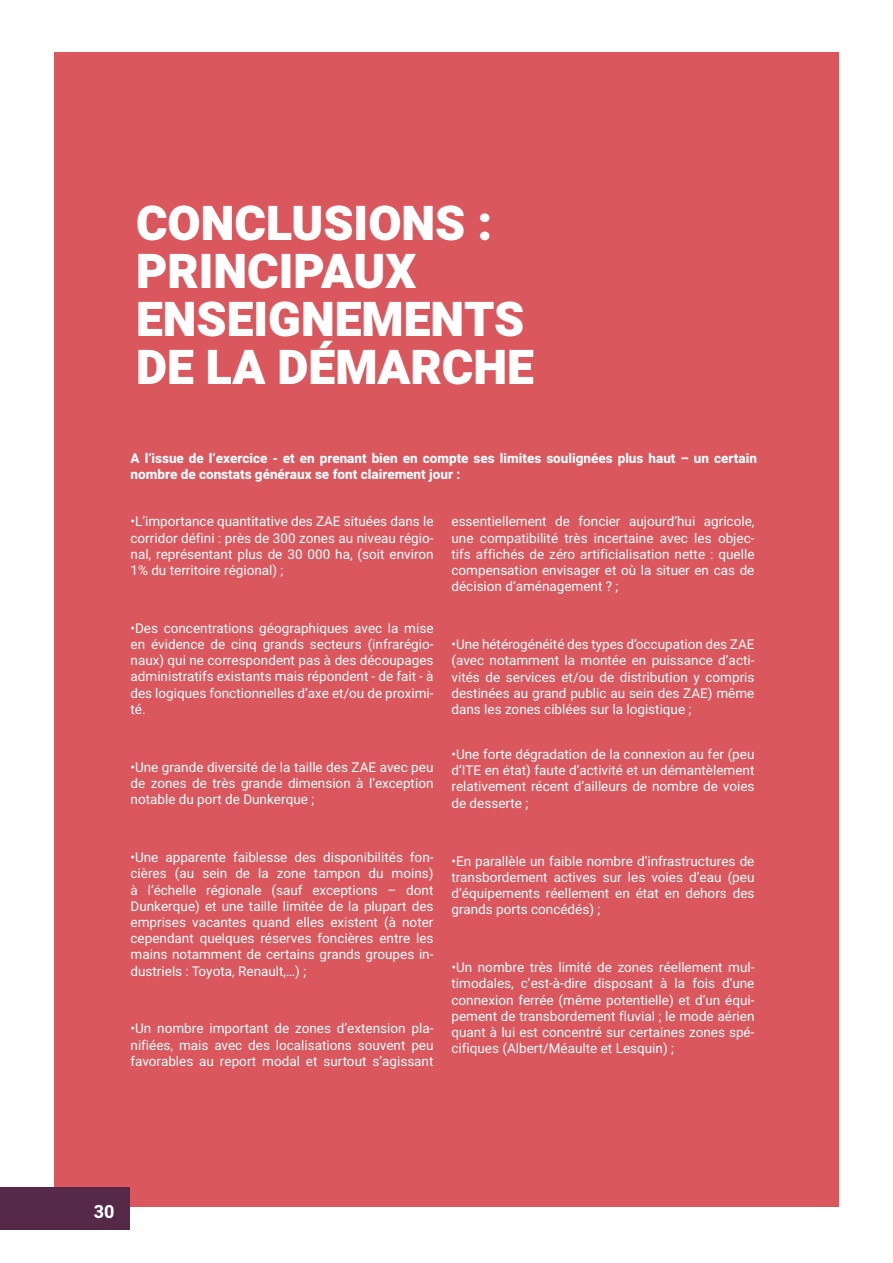
<style>
.page{position:relative;width:893px;height:1263px;background:#fff}
.page>*{position:absolute;margin:0;border:0;box-sizing:border-box;transform-origin:0 0}
.t1{font:900 48px/48px "Heebo";color:#fff}
.t2{font:700 18px "Heebo";color:#fff}
.t3{font:13.5px/16.2px "Heebo";color:#fff;text-align:justify}
.t4{font:800 13.5px/16.2px "Heebo";color:#fff}
</style>
<div class="page">
<div style="left:54px;top:52px;width:785px;height:1155px;background:#da575d"></div>
<div style="left:0;top:1187px;width:129px;height:42px;background:#562948"></div>
<h1 class="t1" style="left:136px;top:201px;width:399px">CONCLUSIONS :<br>PRINCIPAUX<br>ENSEIGNEMENTS<br>DE LA DÉMARCHE</h1>
<p class="t4" style="left:131px;top:450px;width:628px">A l’issue de l’exercice - et en prenant bien en compte ses limites soulignées plus haut – un certain nombre de constats généraux se font clairement jour :</p>
<p class="t3" style="left:131px;top:513px;width:304px">•L’importance quantitative des ZAE situées dans le corridor défini : près de 300 zones au niveau régio&shy;nal, représentant plus de 30 000 ha, (soit environ 1% du territoire régional) ;</p>
<p class="t3" style="left:131px;top:620px;width:304px">•Des concentrations géographiques avec la mise en évidence de cinq grands secteurs (infrarégio&shy;naux) qui ne correspondent pas à des découpages administratifs existants mais répondent - de fait - à des logiques fonctionnelles d’axe et/ou de proximi&shy;té.</p>
<p class="t3" style="left:131px;top:759px;width:304px">•Une grande diversité de la taille des ZAE avec peu de zones de très grande dimension à l’exception notable du port de Dunkerque ;</p>
<p class="t3" style="left:131px;top:849px;width:304px">•Une apparente faiblesse des disponibilités fon&shy;cières (au sein de la zone tampon du moins) à l’échelle régionale (sauf exceptions – dont Dunkerque) et une taille limitée de la plupart des emprises vacantes quand elles existent (à noter cependant quelques réserves foncières entre les mains notamment de certains grands groupes in&shy;dustriels : Toyota, Renault,…) ;</p>
<p class="t3" style="left:131px;top:1020px;width:304px">•Un nombre important de zones d’extension pla&shy;nifiées, mais avec des localisations souvent peu favorables au report modal et surtout s’agissant</p>
<p class="t3" style="left:451px;top:513px;width:304px">essentiellement de foncier aujourd’hui agricole, une compatibilité très incertaine avec les objec&shy;tifs affichés de zéro artificialisation nette : quelle compensation envisager et où la situer en cas de décision d’aménagement ? ;</p>
<p class="t3" style="left:451px;top:636px;width:304px">•Une hétérogénéité des types d’occupation des ZAE (avec notamment la montée en puissance d’acti&shy;vités de services et/ou de distribution y compris destinées au grand public au sein des ZAE) même dans les zones ciblées sur la logistique ;</p>
<p class="t3" style="left:451px;top:746px;width:304px">•Une forte dégradation de la connexion au fer (peu d’ITE en état) faute d’activité et un démantèlement relativement récent d’ailleurs de nombre de voies de desserte ;</p>
<p class="t3" style="left:451px;top:853px;width:304px">•En parallèle un faible nombre d’infrastructures de transbordement actives sur les voies d’eau (peu d’équipements réellement en état en dehors des grands ports concédés) ;</p>
<p class="t3" style="left:451px;top:959px;width:304px">•Un nombre très limité de zones réellement mul&shy;timodales, c’est-à-dire disposant à la fois d’une connexion ferrée (même potentielle) et d’un équi&shy;pement de transbordement fluvial ; le mode aérien quant à lui est concentré sur certaines zones spé&shy;cifiques (Albert/Méaulte et Lesquin) ;</p>
<h2 class="t2" style="left:94px;top:1199px;width:22px">30</h2>
</div>
